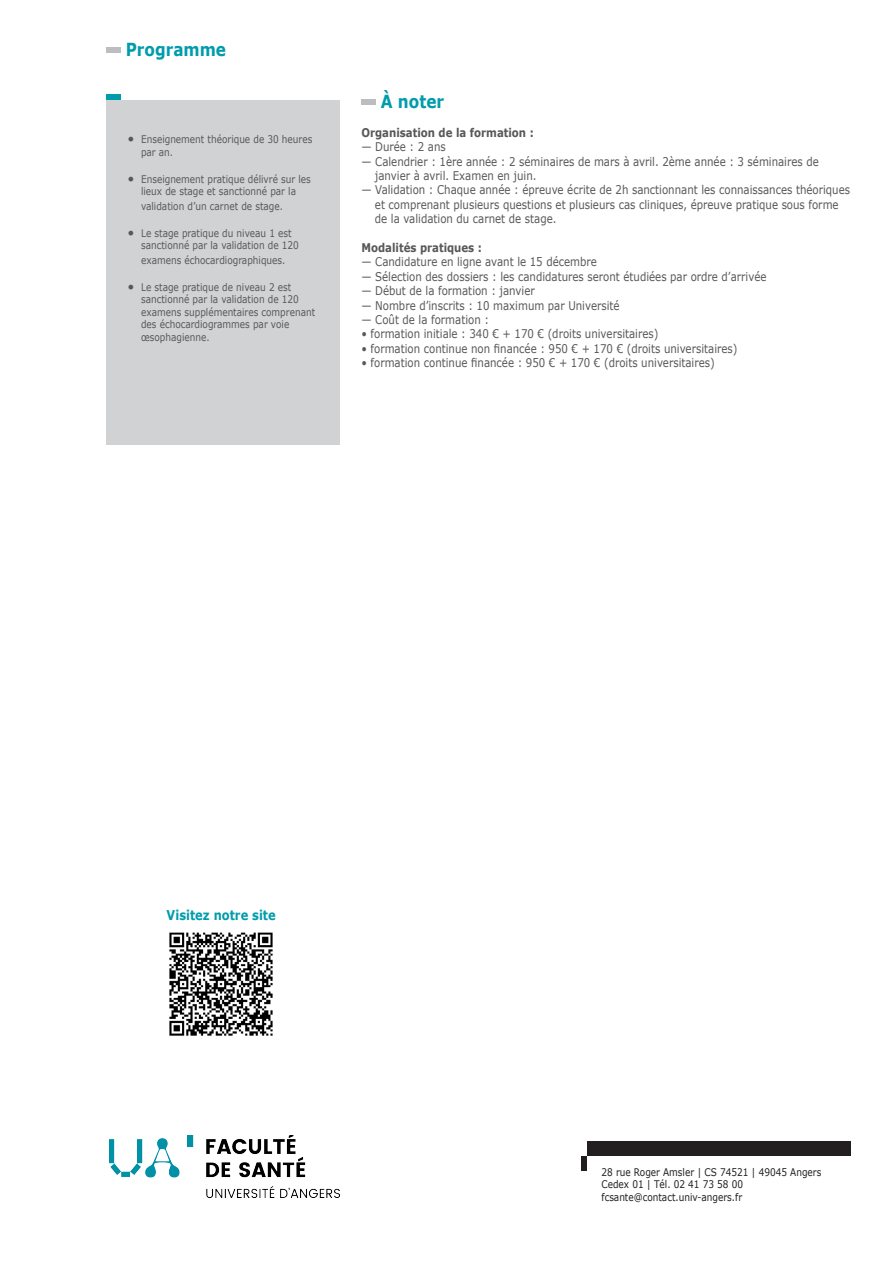
<style>
.page{position:relative;width:893px;height:1263px;background:#fff}
.page>*{position:absolute;margin:0;border:0;box-sizing:border-box;transform-origin:0 0}
.t1{font:700 18px "Verdana";color:#009cac;scale:.85 1}
.t2{font:700 13.5px "Verdana";color:#009cac;scale:.85 1}
.t3{font:12px/14.4px "Verdana";color:#57585a;scale:.85 1}
.t4{font:700 12px "Verdana";color:#57585a;scale:.85 1}
.t5{font:10.5px/12.6px "Verdana";color:#57585a;scale:.85 1}
.t6{font:10.5px/12.6px "Verdana";color:#231f20;scale:.85 1}
.s1{font-family:"Minion Pro";font-size:18px}
</style>
<div class="page">
<div style="left:581px;top:1156px;width:6px;height:14px;background:#231f20"></div>
<div style="left:587px;top:1142px;width:263px;height:14px;background:#231f20"></div>
<div style="left:106px;top:47px;width:14px;height:6px;background:#bcbdc0"></div>
<img style="left:110px;top:1135px;width:230px;height:62px">
<div style="left:361px;top:99px;width:15px;height:6px;background:#bcbdc0"></div>
<div style="left:106px;top:100px;width:234px;height:345px;background:#d1d2d4"></div>
<div style="left:106px;top:94px;width:14px;height:6px;background:#009cac"></div>
<img style="left:169px;top:932px;width:104px;height:104px">
<h1 class="t1" style="left:126px;top:37px;width:120px">Programme</h1>
<p class="t5" style="left:141px;top:133px;width:203px;text-indent:-14px"><span class="s1">•</span> Enseignement théorique de 30 heures par an.</p>
<p class="t5" style="left:128px;top:172px;width:217px;text-align:center"><span class="s1">•</span> Enseignement pratique délivré sur les lieux de stage et sanctionné par la</p>
<p class="t5" style="left:141px;top:199px;width:169px">validation d’un carnet de stage.</p>
<p class="t5" style="left:141px;top:226px;width:187px;text-indent:-14px"><span class="s1">•</span> Le stage pratique du niveau 1 est sanctionné par la validation de 120</p>
<p class="t5" style="left:141px;top:253px;width:171px">examens échocardiographiques.</p>
<p class="t5" style="left:141px;top:280px;width:206px;text-indent:-14px"><span class="s1">•</span> Le stage pratique de niveau 2 est sanctionné par la validation de 120 examens supplémentaires comprenant des échocardiogrammes par voie œsophagienne.</p>
<p class="t1" style="left:381px;top:89px;width:76px">À noter</p>
<p class="t4" style="left:361px;top:124px;width:204px">Organisation de la formation :</p>
<p class="t3" style="left:361px;top:140px;width:101px">— Durée : 2 ans</p>
<p class="t3" style="left:375px;top:154px;width:524px;text-indent:-14px">— Calendrier : 1ère année : 2 séminaires de mars à avril. 2ème année : 3 séminaires de janvier à avril. Examen en juin.</p>
<p class="t3" style="left:375px;top:183px;width:560px;text-indent:-14px">— Validation : Chaque année : épreuve écrite de 2h sanctionnant les connaissances théoriques et comprenant plusieurs questions et plusieurs cas cliniques, épreuve pratique sous forme de la validation du carnet de stage.</p>
<p class="t4" style="left:361px;top:239px;width:143px">Modalités pratiques :</p>
<p class="t3" style="left:361px;top:255px;width:278px">— Candidature en ligne avant le 15 décembre</p>
<p class="t3" style="left:361px;top:269px;width:478px">— Sélection des dossiers : les candidatures seront étudiées par ordre d’arrivée</p>
<p class="t3" style="left:361px;top:284px;width:205px">— Début de la formation : janvier</p>
<p class="t3" style="left:361px;top:298px;width:305px">— Nombre d’inscrits : 10 maximum par Université</p>
<p class="t3" style="left:361px;top:312px;width:152px">— Coût de la formation :</p>
<p class="t3" style="left:361px;top:327px;width:351px">• formation initiale : 340 € + 170 € (droits universitaires)</p>
<p class="t3" style="left:361px;top:341px;width:444px">• formation continue non financée : 950 € + 170 € (droits universitaires)</p>
<p class="t3" style="left:361px;top:356px;width:417px">• formation continue financée : 950 € + 170 € (droits universitaires)</p>
<p class="t2" style="left:167px;top:905px;width:130px">Visitez notre site</p>
<p class="t6" style="left:601px;top:1165px;width:260px">28 rue Roger Amsler | CS 74521 | 49045 Angers<br>Cedex 01 | Tél. 02 41 73 58 00</p>
<p class="t6" style="left:601px;top:1191px;width:167px">fcsante@contact.univ-angers.fr</p>
</div>
